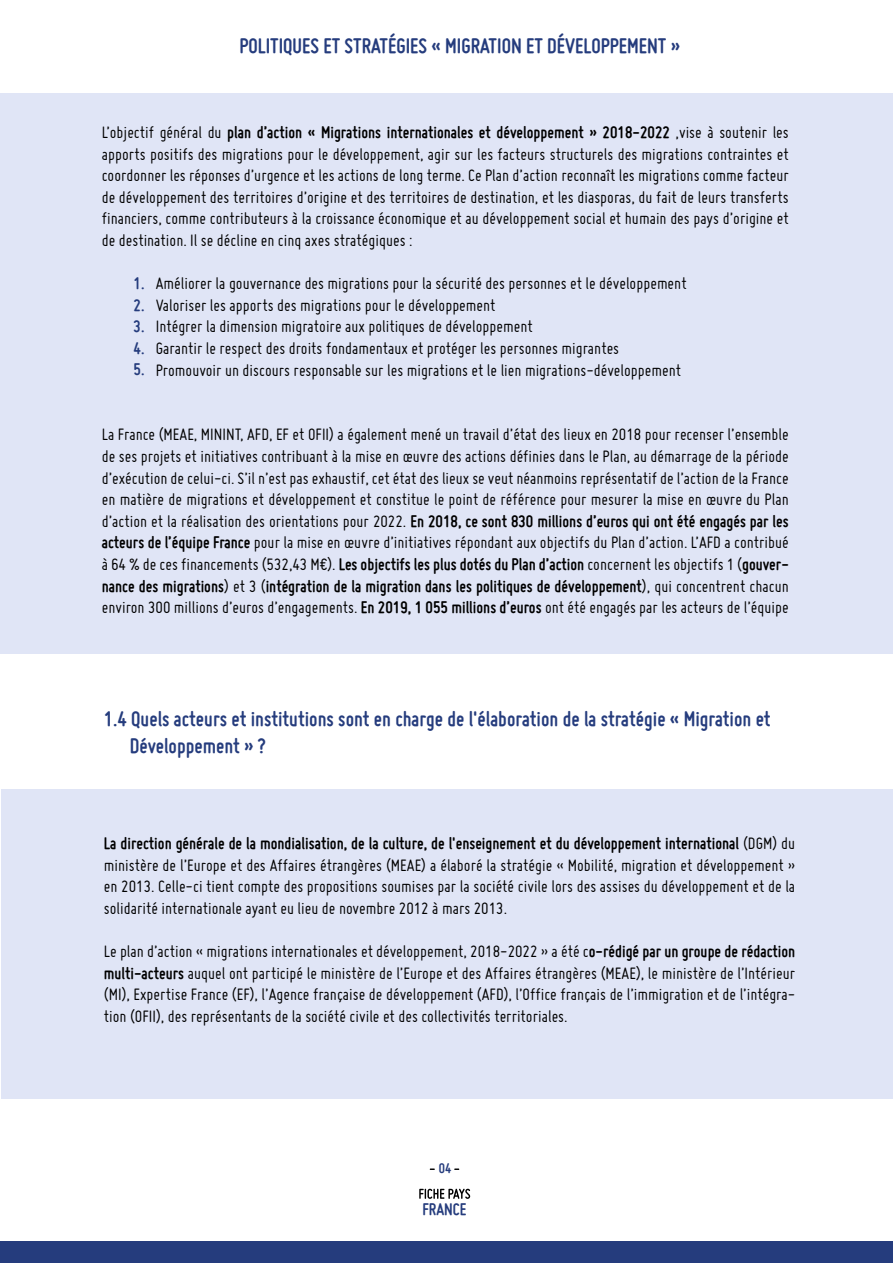
<style>
.page{position:relative;width:893px;height:1263px;background:#fff}
.page>*{position:absolute;margin:0;border:0;box-sizing:border-box;transform-origin:0 0}
.t1{font:700 22.5px/27px "Miso";color:#253c7d}
.t2{font:18px/21.6px "Miso";color:#000;text-align:justify}
.t3{font:700 18px/21.6px "Miso";color:#253c7d;text-align:justify}
.t4{font:700 15px "Miso";color:#253c7d}
.s1{font-weight:700}
</style>
<div class="page">
<div style="left:0;top:94px;width:893px;height:560px;background:#e0e5f6"></div>
<div style="left:2px;top:790px;width:891px;height:309px;background:#e0e5f6"></div>
<svg style="left:419px;top:1188px;width:51px;height:11px"></svg>
<div style="left:0;top:1242px;width:893px;height:21px;background:#253c7d"></div>
<p class="t1" style="left:240px;top:32px;width:442px">POLITIQUES ET STRATÉGIES « MIGRATION ET DÉVELOPPEMENT »</p>
<p class="t2" style="left:102px;top:121px;width:689px">L’objectif général du <span class="s1">plan d’action « Migrations internationales et développement » 2018-2022</span> ,vise à soutenir les apports positifs des migrations pour le développement, agir sur les facteurs structurels des migrations contraintes et coordonner les réponses d’urgence et les actions de long terme. Ce Plan d’action reconnaît les migrations comme facteur de développement des territoires d’origine et des territoires de destination, et les diasporas, du fait de leurs transferts financiers, comme contributeurs à la croissance économique et au développement social et humain des pays d’origine et de destination. Il se décline en cinq axes stratégiques :</p>
<p class="t2" style="left:156px;top:272px;width:532px;text-align:left">Améliorer la gouvernance des migrations pour la sécurité des personnes et le développement Valoriser les apports des migrations pour le développement<br>Intégrer la dimension migratoire aux politiques de développement<br>Garantir le respect des droits fondamentaux et protéger les personnes migrantes Promouvoir un discours responsable sur les migrations et le lien migrations-développement</p>
<p class="t3" style="left:134px;top:272px;width:12px">1.<br>2.<br>3.<br>4.<br>5.</p>
<p class="t2" style="left:102px;top:424px;width:689px">La France (MEAE, MININT, AFD, EF et OFII) a également mené un travail d’état des lieux en 2018 pour recenser l’ensemble de ses projets et initiatives contribuant à la mise en œuvre des actions définies dans le Plan, au démarrage de la période d’exécution de celui-ci. S’il n’est pas exhaustif, cet état des lieux se veut néanmoins représentatif de l’action de la France en matière de migrations et développement et constitue le point de référence pour mesurer la mise en œuvre du Plan d’action et la réalisation des orientations pour 2022. <span class="s1">En 2018, ce sont 830 millions d’euros qui ont été engagés par les acteurs de l’équipe France</span> pour la mise en œuvre d’initiatives répondant aux objectifs du Plan d’action. L’AFD a contribué à 64 % de ces financements (532,43 M€). <span class="s1">Les objectifs les plus dotés du Plan d’action</span> concernent les objectifs 1 (<span class="s1">gouver&shy;nance des migrations</span>) et 3 (<span class="s1">intégration de la migration dans les politiques de développement</span>), qui concentrent chacun environ 300 millions d’euros d’engagements. <span class="s1">En 2019, 1 055 millions d’euros</span> ont été engagés par les acteurs de l’équipe</p>
<p class="t1" style="left:130px;top:705px;width:642px;text-indent:-26px">1.4 Quels acteurs et institutions sont en charge de l'élaboration de la stratégie « Migration et<br>Développement » ?</p>
<p class="t2" style="left:104px;top:832px;width:693px"><span class="s1">La direction générale de la mondialisation, de la culture, de l'enseignement et du développement international</span> (DGM) du ministère de l’Europe et des Affaires étrangères (MEAE) a élaboré la stratégie « Mobilité, migration et développement » en 2013. Celle-ci tient compte des propositions soumises par la société civile lors des assises du développement et de la solidarité internationale ayant eu lieu de novembre 2012 à mars 2013.</p>
<p class="t2" style="left:104px;top:940px;width:693px">Le plan d’action « migrations internationales et développement, 2018-2022 » a été c<span class="s1">o-rédigé par un groupe de rédaction multi-acteurs</span> auquel ont participé le ministère de l’Europe et des Affaires étrangères (MEAE), le ministère de l’Intérieur (MI), Expertise France (EF), l’Agence française de développement (AFD), l’Office français de l’immigration et de l’intégra&shy;tion (OFII), des représentants de la société civile et des collectivités territoriales.</p>
<p class="t4" style="left:439px;top:1160px;width:14px">04</p>
<p class="t3" style="left:422px;top:1199px;width:45px">FRANCE</p>
</div>
